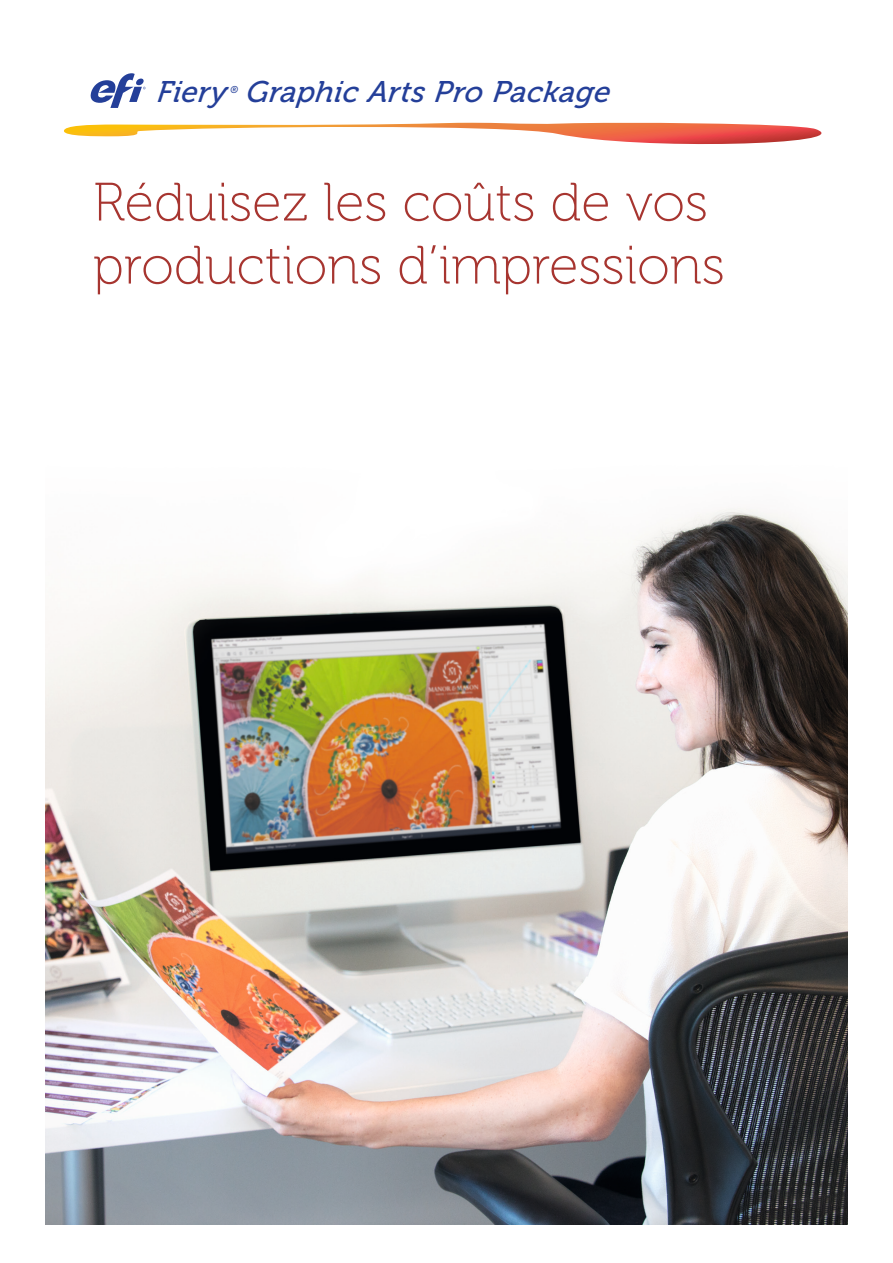
<style>
.page{position:relative;width:893px;height:1263px;background:#fff}
.page>*{position:absolute;margin:0;border:0;box-sizing:border-box;transform-origin:0 0}
.t1{font:54px/63px "Museo 100";color:#a73530}
.t2{font:italic 29.7px "Museo 500";letter-spacing:.015em;color:#243f99}
.t3{font:italic 9.9px "Museo 500";color:#243f99}
</style>
<div class="page">
<img style="left:45px;top:508px;width:803px;height:716px">
<svg style="left:90px;top:73px;width:56px;height:35px"></svg>
<svg style="left:64px;top:122px;width:758px;height:23px"></svg>
<p class="t2" style="left:156px;top:75px;width:71px">Fiery</p>
<p class="t3" style="left:230px;top:85px;width:11px">®</p>
<p class="t2" style="left:246px;top:75px;width:370px">Graphic Arts Pro Package</p>
<p class="t1" style="left:93px;top:172px;width:633px">Réduisez les coûts de vos productions d’impressions</p>
</div>
